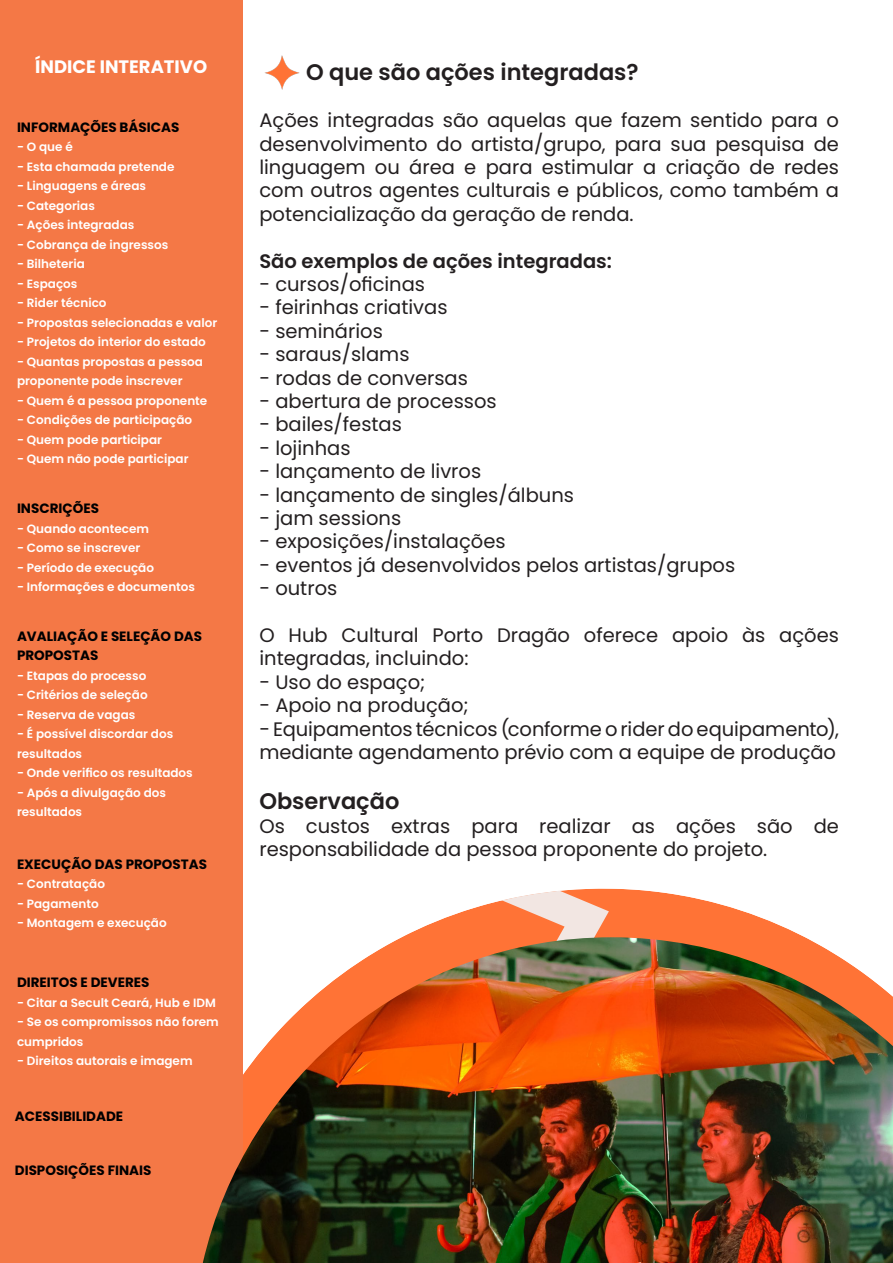
<style>
.page{position:relative;width:893px;height:1263px;background:#fff}
.page>*{position:absolute;margin:0;border:0;box-sizing:border-box;transform-origin:0 0}
.t1{font:600 22.5px "Poppins";color:#231f20}
.t2{font:19.5px/23.4px "Poppins";color:#231f20}
.t3{font:600 19.5px "Poppins";color:#231f20}
.t4{font:700 18px "Poppins";color:#fff}
.t5{font:700 13.5px/19.5px "Poppins";color:#000001}
.t6{font:600 12px/19.5px "Poppins";color:#fff}
</style>
<div class="page">
<svg style="left:656px;top:891px;width:148px;height:46px;fill:#ff7336"></svg>
<svg style="left:242px;top:888px;width:414px;height:49px"></svg>
<img style="left:264px;top:55px;width:36px;height:35px">
<div style="left:0;top:0;width:242px;height:1263px;background:#f47846"></div>
<img style="left:203px;top:937px;width:690px;height:326px">
<p class="t4" style="left:35px;top:56px;width:173px">ÍNDICE INTERATIVO</p>
<p class="t5" style="left:17px;top:117px;width:164px">INFORMAÇÕES BÁSICAS</p>
<p class="t6" style="left:17px;top:137px;width:57px">- O que é</p>
<p class="t6" style="left:17px;top:157px;width:159px">- Esta chamada pretende</p>
<p class="t6" style="left:17px;top:176px;width:131px">- Linguagens e áreas</p>
<p class="t6" style="left:17px;top:196px;width:79px">- Categorias</p>
<p class="t6" style="left:17px;top:215px;width:119px">- Ações integradas</p>
<p class="t6" style="left:17px;top:235px;width:153px">- Cobrança de ingressos</p>
<p class="t6" style="left:17px;top:254px;width:69px">- Bilheteria</p>
<p class="t6" style="left:17px;top:274px;width:62px">- Espaços</p>
<p class="t6" style="left:17px;top:293px;width:91px">- Rider técnico</p>
<p class="t6" style="left:17px;top:313px;width:202px">- Propostas selecionadas e valor</p>
<p class="t6" style="left:17px;top:332px;width:190px">- Projetos do interior do estado</p>
<p class="t6" style="left:17px;top:352px;width:188px">- Quantas propostas a pessoa proponente pode inscrever</p>
<p class="t6" style="left:17px;top:391px;width:192px">- Quem é a pessoa proponente</p>
<p class="t6" style="left:17px;top:410px;width:177px">- Condições de participação</p>
<p class="t6" style="left:17px;top:430px;width:147px">- Quem pode participar</p>
<p class="t6" style="left:17px;top:449px;width:173px">- Quem não pode participar</p>
<p class="t5" style="left:17px;top:499px;width:84px">INSCRIÇÕES</p>
<p class="t6" style="left:17px;top:519px;width:134px">- Quando acontecem</p>
<p class="t6" style="left:17px;top:538px;width:125px">- Como se inscrever</p>
<p class="t6" style="left:17px;top:558px;width:139px">- Período de execução</p>
<p class="t6" style="left:17px;top:577px;width:180px">- Informações e documentos</p>
<p class="t5" style="left:17px;top:626px;width:187px">AVALIAÇÃO E SELEÇÃO DAS<br>PROPOSTAS</p>
<p class="t6" style="left:17px;top:666px;width:131px">- Etapas do processo</p>
<p class="t6" style="left:17px;top:685px;width:132px">- Critérios de seleção</p>
<p class="t6" style="left:17px;top:705px;width:120px">- Reserva de vagas</p>
<p class="t6" style="left:17px;top:724px;width:158px">- É possível discordar dos resultados</p>
<p class="t6" style="left:17px;top:763px;width:177px">- Onde verifico os resultados</p>
<p class="t6" style="left:17px;top:783px;width:151px">- Após a divulgação dos resultados</p>
<p class="t5" style="left:17px;top:854px;width:192px">EXECUÇÃO DAS PROPOSTAS</p>
<p class="t6" style="left:17px;top:874px;width:90px">- Contratação</p>
<p class="t6" style="left:17px;top:894px;width:83px">- Pagamento</p>
<p class="t6" style="left:17px;top:913px;width:151px">- Montagem e execução</p>
<p class="t5" style="left:17px;top:973px;width:134px">DIREITOS E DEVERES</p>
<p class="t6" style="left:17px;top:993px;width:200px">- Citar a Secult Ceará, Hub e IDM</p>
<p class="t6" style="left:17px;top:1012px;width:203px">- Se os compromissos não forem cumpridos</p>
<p class="t6" style="left:17px;top:1051px;width:177px">- Direitos autorais e imagem</p>
<p class="t5" style="left:15px;top:1107px;width:110px">ACESSIBILIDADE</p>
<p class="t5" style="left:15px;top:1160px;width:138px">DISPOSIÇÕES FINAIS</p>
<p class="t1" style="left:306px;top:59px;width:334px">O que são ações integradas?</p>
<p class="t2" style="left:259px;top:109px;width:581px;text-align:justify">Ações integradas são aquelas que fazem sentido para o desenvolvimento do artista/grupo, para sua pesquisa de linguagem ou área e para estimular a criação de redes com outros agentes culturais e públicos, como também a potencialização da geração de renda.</p>
<p class="t3" style="left:259px;top:249px;width:354px">São exemplos de ações integradas:</p>
<p class="t2" style="left:259px;top:272px;width:167px">- cursos/oficinas</p>
<p class="t2" style="left:259px;top:296px;width:190px">- feirinhas criativas</p>
<p class="t2" style="left:259px;top:319px;width:125px">- seminários</p>
<p class="t2" style="left:259px;top:343px;width:152px">- saraus/slams</p>
<p class="t2" style="left:259px;top:366px;width:210px">- rodas de conversas</p>
<p class="t2" style="left:259px;top:389px;width:239px">- abertura de processos</p>
<p class="t2" style="left:259px;top:413px;width:144px">- bailes/festas</p>
<p class="t2" style="left:259px;top:436px;width:93px">- lojinhas</p>
<p class="t2" style="left:259px;top:460px;width:223px">- lançamento de livros</p>
<p class="t2" style="left:259px;top:483px;width:316px">- lançamento de singles/álbuns</p>
<p class="t2" style="left:259px;top:506px;width:143px">- jam sessions</p>
<p class="t2" style="left:259px;top:530px;width:248px">- exposições/instalações</p>
<p class="t2" style="left:259px;top:553px;width:477px">- eventos já desenvolvidos pelos artistas/grupos</p>
<p class="t2" style="left:259px;top:577px;width:79px">- outros</p>
<p class="t2" style="left:259px;top:623px;width:581px">O Hub Cultural Porto Dragão oferece apoio às ações integradas, incluindo:</p>
<p class="t2" style="left:259px;top:670px;width:167px">- Uso do espaço;</p>
<p class="t2" style="left:259px;top:694px;width:211px">- Apoio na produção;</p>
<p class="t2" style="left:259px;top:717px;width:581px">- Equipamentos técnicos (conforme o rider do equipamento), mediante agendamento prévio com a equipe de produção</p>
<p class="t1" style="left:259px;top:788px;width:142px">Observação</p>
<p class="t2" style="left:259px;top:814px;width:581px">Os custos extras para realizar as ações são de responsabilidade da pessoa proponente do projeto.</p>
</div>
